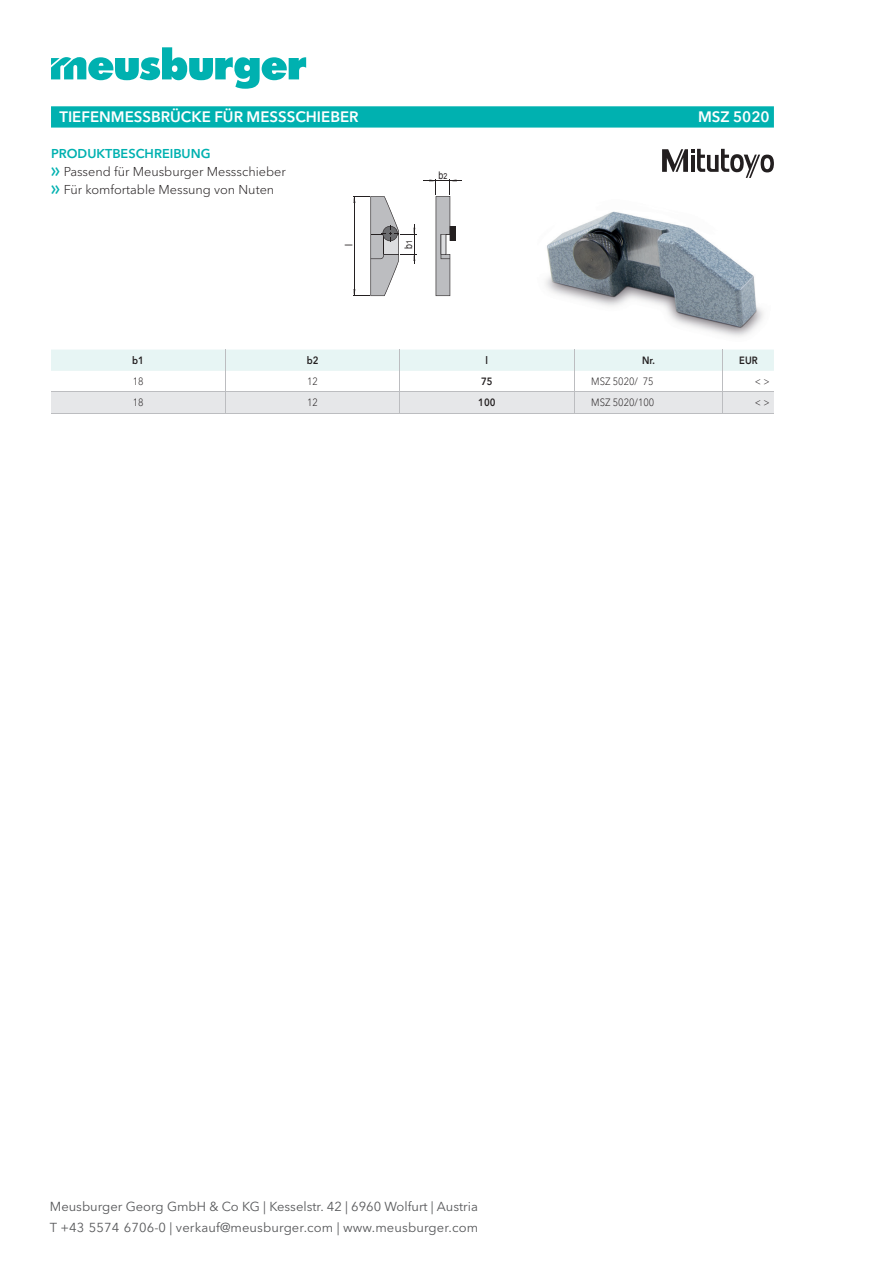
<style>
.page{position:relative;width:893px;height:1263px;background:#fff}
.page>*{position:absolute;margin:0;border:0;box-sizing:border-box;transform-origin:0 0}
.t1{font:600 15px "Avenir Next W1 G";color:#fff}
.t2{font:12.9px/20.7px "Avenir Next W1 G";color:#57585a}
.t3{font:300 12.75px/18px "Avenir Next W1 G";color:#231f20}
.t4{font:300 10.5px "Avenir Next W1 G";color:#231f20;scale:.9 1}
.t5{font:600 10.5px "Avenir Next W1 G";color:#231f20;scale:.9 1}
.t6{font:10.5px "Arial";color:#231f20;scale:.85 1}
.s1{font-weight:600;color:#00b1b0}
.s2{font-family:"Meusburger Sonderzeichen";font-weight:400;color:#00b1b0}
.s3{font-size:8.25px}
</style>
<div class="page">
<svg style="left:51px;top:47px;width:255px;height:42px"></svg>
<svg style="left:51px;top:106px;width:723px;height:22px;background:#08b3b2"></svg>
<svg style="left:353px;top:196px;width:64px;height:101px"></svg>
<hr style="left:424px;top:180px;width:38px;height:1px;background:#231f20">
<svg style="left:429px;top:179px;width:27px;height:117px"></svg>
<svg style="left:662px;top:149px;width:112px;height:29px"></svg>
<img style="left:545px;top:211px;width:219px;height:126px">
<svg style="left:51px;top:350px;width:723px;height:63px"></svg>
<hr style="left:51px;top:413px;width:174px;height:1px;background:#bcbdc0">
<hr style="left:225px;top:413px;width:175px;height:1px;background:#bcbdc0">
<hr style="left:400px;top:413px;width:174px;height:1px;background:#bcbdc0">
<hr style="left:574px;top:413px;width:149px;height:1px;background:#bcbdc0">
<hr style="left:723px;top:413px;width:51px;height:1px;background:#bcbdc0">
<p class="t1" style="left:60px;top:108px;width:301px">TIEFENMESSBRÜCKE FÜR MESSSCHIEBER</p>
<p class="t1" style="left:698px;top:108px;width:73px">MSZ 5020</p>
<p class="t3" style="left:51px;top:145px;width:236px"><span class="s1">PRODUKTBESCHREIBUNG<br></span><span class="s2">f</span> Passend für Meusburger Messschieber <span class="s2">f</span> Für komfortable Messung von Nuten</p>
<p class="t6" style="left:439px;top:168px;width:12px">b<span class="s3">2</span></p>
<p class="t6" style="left:342px;top:246px;width:4px;rotate:-90deg">l</p>
<p class="t6" style="left:402px;top:249px;width:12px;rotate:-90deg">b<span class="s3">1</span></p>
<p class="t5" style="left:132px;top:354px;width:15px">b1</p>
<p class="t5" style="left:307px;top:354px;width:15px">b2</p>
<p class="t5" style="left:486px;top:354px;width:4px">l</p>
<p class="t5" style="left:642px;top:354px;width:16px">Nr.</p>
<p class="t5" style="left:739px;top:354px;width:22px">EUR</p>
<p class="t4" style="left:133px;top:375px;width:14px">18</p>
<p class="t4" style="left:307px;top:375px;width:14px">12</p>
<p class="t5" style="left:481px;top:375px;width:14px">75</p>
<p class="t4" style="left:591px;top:375px;width:71px">MSZ 5020/ 75</p>
<p class="t4" style="left:755px;top:375px;width:18px">&lt; &gt;</p>
<p class="t4" style="left:133px;top:396px;width:14px">18</p>
<p class="t4" style="left:307px;top:396px;width:14px">12</p>
<p class="t5" style="left:478px;top:396px;width:21px">100</p>
<p class="t4" style="left:591px;top:396px;width:72px">MSZ 5020/100</p>
<p class="t4" style="left:755px;top:396px;width:18px">&lt; &gt;</p>
<p class="t2" style="left:50px;top:1196px;width:430px">Meusburger Georg GmbH &amp; Co KG | Kesselstr. 42 | 6960 Wolfurt | Austria<br>T +43 5574 6706-0 | verkauf@meusburger.com | www.meusburger.com</p>
</div>
